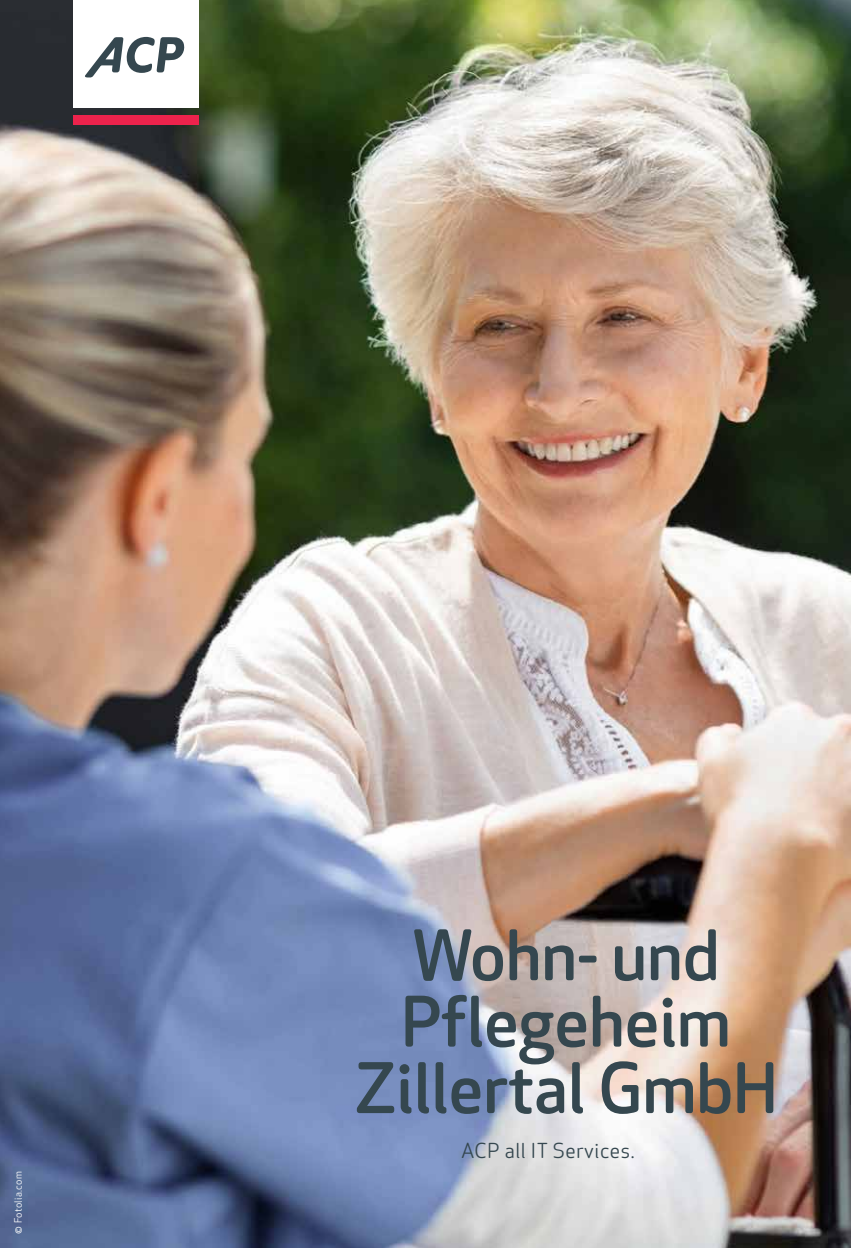
<style>
.page{position:relative;width:851px;height:1248px;background:#fff}
.page>*{position:absolute;margin:0;border:0;box-sizing:border-box;transform-origin:0 0}
.t1{font:500 68px/66.4px "Apex Rounded";color:#35474f;text-align:center}
.t2{font:20.2px "Apex Rounded";letter-spacing:.03em;color:#35474f}
.t3{font:10px "Apex Rounded";letter-spacing:.03em;color:#fff}
</style>
<div class="page">
<img style="left:0;top:0;width:850px;height:1247px">
<div style="left:73px;top:115px;width:125px;height:9px;background:#ed234c"></div>
<div style="left:73px;top:0;width:125px;height:108px;background:#fff"></div>
<svg style="left:85px;top:37px;width:100px;height:40px"></svg>
<p class="t3" style="left:12px;top:1233px;width:64px;rotate:-90deg">© Fotolia.com</p>
<p class="t1" style="left:355px;top:924px;width:424px">Wohn- und<br>Pflegeheim<br>Zillertal GmbH</p>
<p class="t2" style="left:461px;top:1139px;width:174px">ACP all IT Services.</p>
</div>
